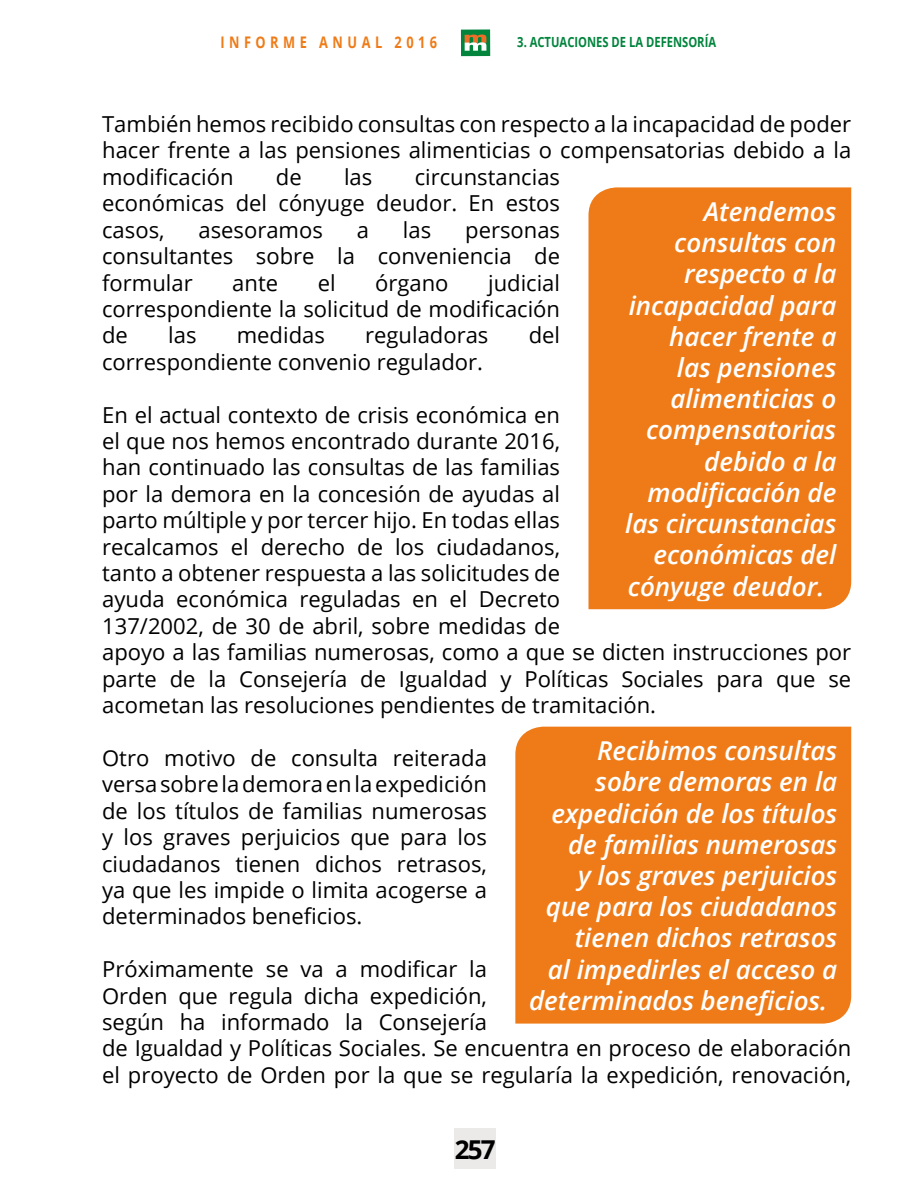
<style>
.page{position:relative;width:908px;height:1191px;background:#fff}
.page>*{position:absolute;margin:0;border:0;box-sizing:border-box;transform-origin:0 0}
.t1{font:italic 600 26px "Open Sans";color:#fff}
.t2{font:700 26px "Open Sans";color:#000}
.t3{font:22px/26.4px "Open Sans";color:#000;text-align:justify}
.t4{font:700 16px "Open Sans";letter-spacing:.35em;color:#ee7b18;scale:.8 1}
.t5{font:700 14px "Open Sans";color:#02843d;scale:.8 1}
</style>
<div class="page">
<div style="left:460px;top:29px;width:30px;height:27px;background:#02843d"></div>
<svg style="left:464px;top:35px;width:22px;height:16px"></svg>
<div style="left:454px;top:1128px;width:41px;height:41px;background:#ece9e9"></div>
<div style="left:588px;top:187px;width:264px;height:423px;background:#ee7b18"></div>
<div style="left:515px;top:726px;width:337px;height:298px;background:#ee7b18"></div>
<p class="t4" style="left:220px;top:31px;width:272px">INFORME ANUAL 2016</p>
<p class="t5" style="left:517px;top:32px;width:250px">3. ACTUACIONES DE LA DEFENSORÍA</p>
<p class="t3" style="left:102px;top:110px;width:750px">También hemos recibido consultas con respecto a la incapacidad de poder hacer frente a las pensiones alimenticias o compensatorias debido a la modificación</p>
<p class="t3" style="left:276px;top:163px;width:27px">de</p>
<p class="t3" style="left:344px;top:163px;width:30px">las</p>
<p class="t3" style="left:102px;top:163px;width:459px;text-indent:312px">circunstancias económicas del cónyuge deudor. En estos casos,</p>
<p class="t1" style="left:703px;top:194px;width:134px">Atendemos</p>
<p class="t1" style="left:674px;top:225px;width:163px">consultas con</p>
<p class="t1" style="left:683px;top:256px;width:154px">respecto a la</p>
<p class="t1" style="left:628px;top:287px;width:209px">incapacidad para</p>
<p class="t1" style="left:669px;top:318px;width:169px">hacer frente a</p>
<p class="t1" style="left:676px;top:350px;width:161px">las pensiones</p>
<p class="t1" style="left:670px;top:381px;width:167px">alimenticias o</p>
<p class="t1" style="left:645px;top:412px;width:192px">compensatorias</p>
<p class="t1" style="left:703px;top:443px;width:134px">debido a la</p>
<p class="t1" style="left:647px;top:474px;width:190px">modificación de</p>
<p class="t1" style="left:625px;top:506px;width:212px">las circunstancias</p>
<p class="t1" style="left:653px;top:537px;width:184px">económicas del</p>
<p class="t1" style="left:627px;top:568px;width:198px">cónyuge deudor.</p>
<p class="t3" style="left:198px;top:216px;width:126px">asesoramos</p>
<p class="t3" style="left:356px;top:216px;width:14px">a</p>
<p class="t3" style="left:403px;top:216px;width:30px">las</p>
<p class="t3" style="left:102px;top:216px;width:459px;text-indent:363px">personas consultantes sobre la conveniencia de formular</p>
<p class="t3" style="left:232px;top:269px;width:47px">ante</p>
<p class="t3" style="left:317px;top:269px;width:19px">el</p>
<p class="t3" style="left:375px;top:269px;width:75px">órgano</p>
<p class="t3" style="left:102px;top:269px;width:459px;text-indent:386px">judicial correspondiente la solicitud de modificación de</p>
<p class="t3" style="left:168px;top:321px;width:30px">las</p>
<p class="t3" style="left:237px;top:321px;width:90px">medidas</p>
<p class="t3" style="left:365px;top:321px;width:125px">reguladoras</p>
<p class="t3" style="left:528px;top:321px;width:33px">del</p>
<p class="t3" style="left:102px;top:348px;width:382px">correspondiente convenio regulador.</p>
<p class="t3" style="left:102px;top:401px;width:750px;text-align:left">En el actual contexto de crisis económica en<br>el que nos hemos encontrado durante 2016,<br>han continuado las consultas de las familias<br>por la demora en la concesión de ayudas al<br>parto múltiple y por tercer hijo. En todas ellas<br>recalcamos el derecho de los ciudadanos,<br>tanto a obtener respuesta a las solicitudes de<br>ayuda económica reguladas en el Decreto<br>137/2002, de 30 de abril, sobre medidas de<br>apoyo a las familias numerosas, como a que se dicten instrucciones por parte de la Consejería de Igualdad y Políticas Sociales para que se acometan las resoluciones pendientes de tramitación.</p>
<p class="t3" style="left:102px;top:744px;width:386px">Otro motivo de consulta reiterada versa sobre la demora en la expedición de los títulos de familias numerosas y los graves perjuicios que para los ciudadanos tienen dichos retrasos, ya que les impide o limita acogerse a determinados beneficios.</p>
<p class="t3" style="left:102px;top:955px;width:750px;text-align:left">Próximamente se va a modificar la<br>Orden que regula dicha expedición,<br>según ha informado la Consejería<br>de Igualdad y Políticas Sociales. Se encuentra en proceso de elaboración el proyecto de Orden por la que se regularía la expedición, renovación,</p>
<p class="t1" style="left:597px;top:733px;width:241px">Recibimos consultas</p>
<p class="t1" style="left:595px;top:764px;width:243px">sobre demoras en la</p>
<p class="t1" style="left:551px;top:795px;width:287px">expedición de los títulos</p>
<p class="t1" style="left:567px;top:826px;width:271px">de familias numerosas</p>
<p class="t1" style="left:578px;top:857px;width:260px">y los graves perjuicios</p>
<p class="t1" style="left:545px;top:889px;width:293px">que para los ciudadanos</p>
<p class="t1" style="left:574px;top:920px;width:264px">tienen dichos retrasos</p>
<p class="t1" style="left:547px;top:951px;width:291px">al impedirles el acceso a</p>
<p class="t1" style="left:528px;top:982px;width:300px">determinados beneficios.</p>
<p class="t2" style="left:454px;top:1131px;width:43px">257</p>
</div>
